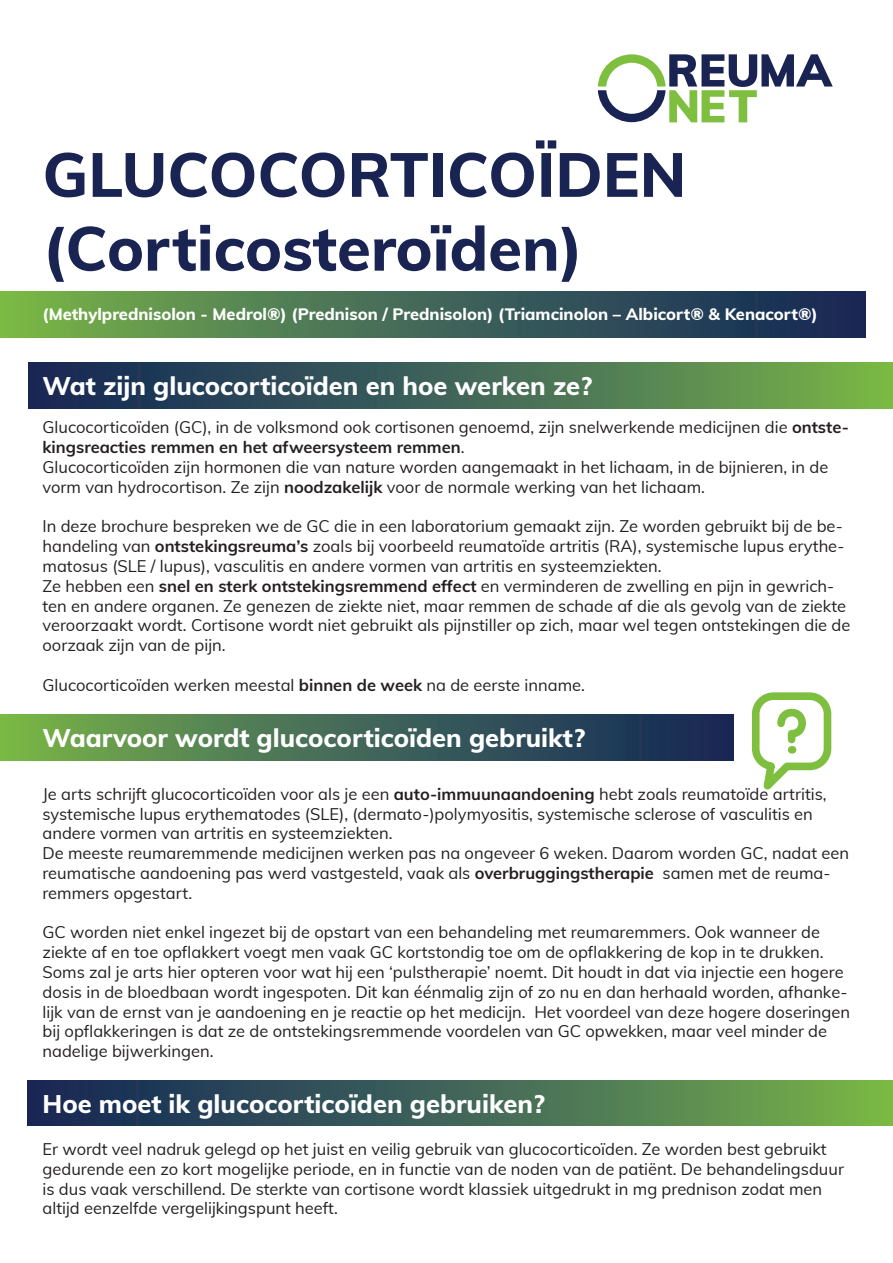
<style>
.page{position:relative;width:893px;height:1263px;background:#fff}
.page>*{position:absolute;margin:0;border:0;box-sizing:border-box;transform-origin:0 0}
.t1{font:800 61.5px "Muli";color:#192453}
.t2{font:800 25.5px "Muli";color:#fff}
.t3{font:16.5px/19.8px "Muli";color:#231f20}
.t4{font:800 16.5px "Muli";color:#fff}
.s1{font-weight:700}
</style>
<div class="page">
<div style="left:28px;top:1080px;width:865px;height:46px;background:linear-gradient(to right,#11215c,#77b24d)"></div>
<svg style="left:751px;top:692px;width:81px;height:98px"></svg>
<div style="left:29px;top:362px;width:864px;height:46px;background:linear-gradient(to right,#11215c,#76b24d)"></div>
<div style="left:0;top:715px;width:733px;height:45px;background:linear-gradient(to right,#76b14d,#11215c)"></div>
<div style="left:0;top:291px;width:865px;height:46px;background:linear-gradient(to right,#77b24d,#11215c)"></div>
<svg style="left:598px;top:54px;width:235px;height:68px"></svg>
<p class="t1" style="left:43px;top:130px;width:645px">GLUCOCORTICOÏDEN</p>
<p class="t1" style="left:43px;top:203px;width:542px">(Corticosteroïden)</p>
<p class="t4" style="left:43px;top:302px;width:777px">(Methylprednisolon - Medrol®) (Prednison / Prednisolon) (Triamcinolon – Albicort® &amp; Kenacort®)</p>
<p class="t2" style="left:43px;top:367px;width:551px">Wat zijn glucocorticoïden en hoe werken ze?</p>
<p class="t3" style="left:43px;top:417px;width:808px">Glucocorticoïden (GC), in de volksmond ook cortisonen genoemd, zijn snelwerkende medicijnen die <span class="s1">ontste&shy;kingsreacties remmen en het afweersysteem remmen</span>.</p>
<p class="t3" style="left:43px;top:456px;width:787px">Glucocorticoïden zijn hormonen die van nature worden aangemaakt in het lichaam, in de bijnieren, in de vorm van hydrocortison. Ze zijn <span class="s1">noodzakelijk</span> voor de normale werking van het lichaam.</p>
<p class="t3" style="left:43px;top:516px;width:803px;text-align:justify">In deze brochure bespreken we de GC die in een laboratorium gemaakt zijn. Ze worden gebruikt bij de be&shy;handeling van <span class="s1">ontstekingsreuma’s</span> zoals bij voorbeeld reumatoïde artritis (RA), systemische lupus erythe&shy;matosus (SLE / lupus), vasculitis en andere vormen van artritis en systeemziekten.</p>
<p class="t3" style="left:43px;top:575px;width:809px">Ze hebben een <span class="s1">snel en sterk ontstekingsremmend effect</span> en verminderen de zwelling en pijn in gewrich&shy;ten en andere organen. Ze genezen de ziekte niet, maar remmen de schade af die als gevolg van de ziekte veroorzaakt wordt. Cortisone wordt niet gebruikt als pijnstiller op zich, maar wel tegen ontstekingen die de oorzaak zijn van de pijn.</p>
<p class="t3" style="left:43px;top:674px;width:544px">Glucocorticoïden werken meestal <span class="s1">binnen de week</span> na de eerste inname.</p>
<p class="t2" style="left:43px;top:719px;width:544px">Waarvoor wordt glucocorticoïden gebruikt?</p>
<p class="t3" style="left:43px;top:783px;width:786px">Je arts schrijft glucocorticoïden voor als je een <span class="s1">auto-immuunaandoening</span> hebt zoals reumatoïde artritis, systemische lupus erythematodes (SLE), (dermato-)polymyositis, systemische sclerose of vasculitis en andere vormen van artritis en systeemziekten.</p>
<p class="t3" style="left:43px;top:842px;width:808px">De meeste reumaremmende medicijnen werken pas na ongeveer 6 weken. Daarom worden GC, nadat een reumatische aandoening pas werd vastgesteld, vaak als <span class="s1">overbruggingstherapie</span> samen met de reuma&shy;remmers opgestart.</p>
<p class="t3" style="left:43px;top:922px;width:809px">GC worden niet enkel ingezet bij de opstart van een behandeling met reumaremmers. Ook wanneer de ziekte af en toe opflakkert voegt men vaak GC kortstondig toe om de opflakkering de kop in te drukken.<br>Soms zal je arts hier opteren voor wat hij een ‘pulstherapie’ noemt. Dit houdt in dat via injectie een hogere dosis in de bloedbaan wordt ingespoten. Dit kan éénmalig zijn of zo nu en dan herhaald worden, afhanke&shy;lijk van de ernst van je aandoening en je reactie op het medicijn. Het voordeel van deze hogere doseringen bij opflakkeringen is dat ze de ontstekingsremmende voordelen van GC opwekken, maar veel minder de nadelige bijwerkingen.</p>
<p class="t2" style="left:43px;top:1085px;width:504px">Hoe moet ik glucocorticoïden gebruiken?</p>
<p class="t3" style="left:43px;top:1138px;width:803px">Er wordt veel nadruk gelegd op het juist en veilig gebruik van glucocorticoïden. Ze worden best gebruikt gedurende een zo kort mogelijke periode, en in functie van de noden van de patiënt. De behandelingsduur is dus vaak verschillend. De sterkte van cortisone wordt klassiek uitgedrukt in mg prednison zodat men altijd eenzelfde vergelijkingspunt heeft.</p>
</div>
